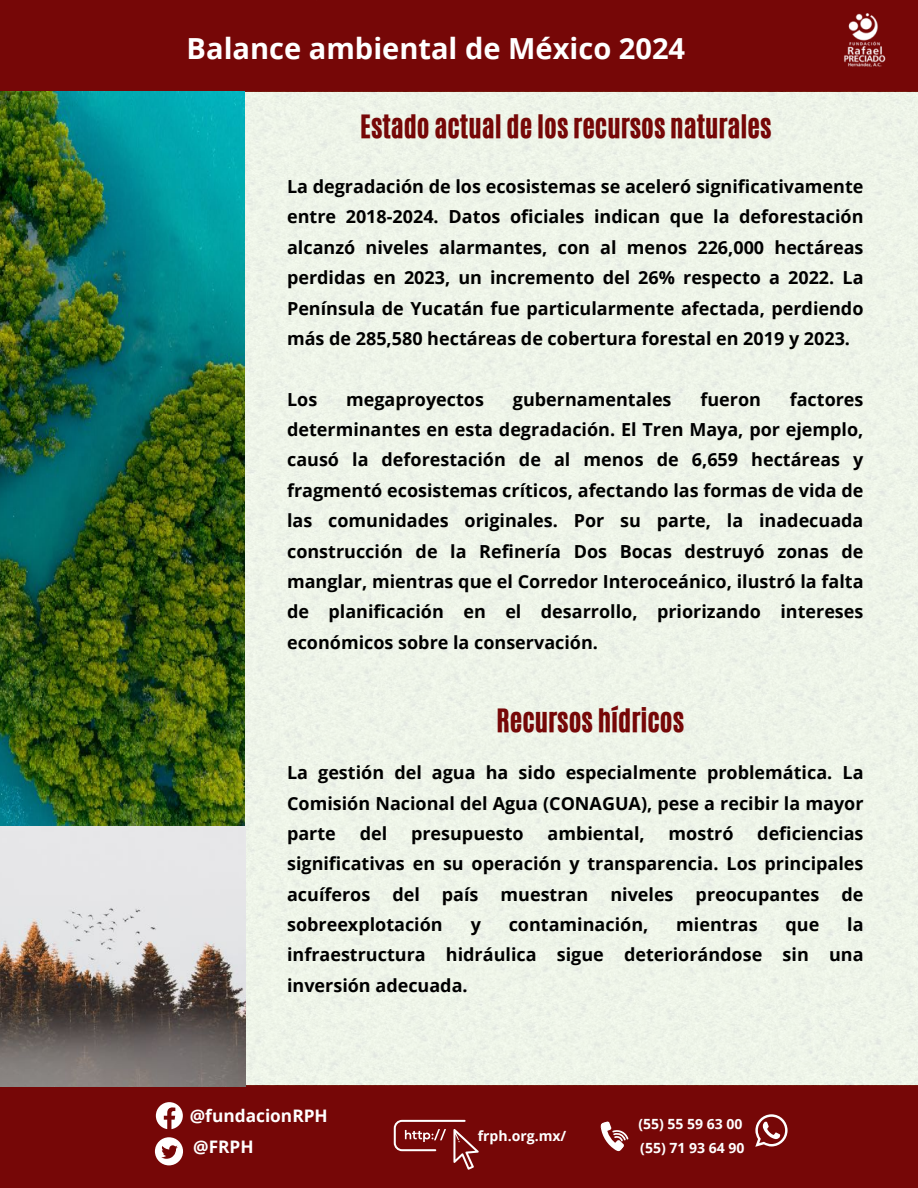
<style>
.page{position:relative;width:918px;height:1188px;background:#fff}
.page>*{position:absolute;margin:0;border:0;box-sizing:border-box;transform-origin:0 0}
.t1{font:700 29.1px "Open Sans";color:#fff}
.t2{font:27px "CA Generated";color:#760707}
.t3{font:700 18px/30.3px "Open Sans";color:#000;text-align:justify}
.t4{font:700 17.25px "Open Sans";color:#fff}
.t5{font:700 14.1px "Open Sans";color:#fff}
</style>
<div class="page">
<div style="left:0;top:1086px;width:918px;height:102px;background:#760707"></div>
<svg style="left:394px;top:1120px;width:85px;height:49px"></svg>
<svg style="left:601px;top:1121px;width:27px;height:30px"></svg>
<svg style="left:156px;top:1102px;width:27px;height:27px"></svg>
<svg style="left:155px;top:1137px;width:28px;height:28px"></svg>
<svg style="left:755px;top:1114px;width:33px;height:33px"></svg>
<div style="left:0;top:0;width:918px;height:92px;background:#760707"></div>
<img style="left:844px;top:13px;width:42px;height:54px">
<div style="left:245px;top:92px;width:673px;height:993px;background:#eef4e8"></div>
<img style="left:0;top:92px;width:245px;height:994px">
<h1 class="t1" style="left:187px;top:27px;width:500px">Balance ambiental de México 2024</h1>
<h1 class="t2" style="left:360px;top:108px;width:413px">Estado actual de los recursos naturales</h1>
<h3 class="t3" style="left:287px;top:171px;width:578px">La degradación de los ecosistemas se aceleró significativamente entre 2018-2024. Datos oficiales indican que la deforestación alcanzó niveles alarmantes, con al menos 226,000 hectáreas perdidas en 2023, un incremento del 26% respecto a 2022. La Península de Yucatán fue particularmente afectada, perdiendo más de 285,580 hectáreas de cobertura forestal en 2019 y 2023.</h3>
<h3 class="t3" style="left:287px;top:384px;width:578px;text-indent:503px">factores determinantes en esta degradación. El Tren Maya, por ejemplo, causó la deforestación de al menos de 6,659 hectáreas y fragmentó ecosistemas críticos, afectando las formas de vida de las comunidades originales. Por su parte, la inadecuada construcción de la Refinería Dos Bocas destruyó zonas de manglar, mientras que el Corredor Interoceánico, ilustró la falta de planificación en el desarrollo, priorizando intereses económicos sobre la conservación.</h3>
<h3 class="t3" style="left:287px;top:384px;width:32px">Los</h3>
<h3 class="t3" style="left:346px;top:384px;width:139px">megaproyectos</h3>
<h3 class="t3" style="left:513px;top:384px;width:160px">gubernamentales</h3>
<h3 class="t3" style="left:700px;top:384px;width:62px">fueron</h3>
<h3 class="t2" style="left:497px;top:701px;width:189px">Recursos hídricos</h3>
<p class="t3" style="left:287px;top:757px;width:578px">La gestión del agua ha sido especialmente problemática. La Comisión Nacional del Agua (CONAGUA), pese a recibir la mayor parte</p>
<p class="t3" style="left:360px;top:818px;width:29px">del</p>
<p class="t3" style="left:411px;top:818px;width:114px">presupuesto</p>
<p class="t3" style="left:548px;top:818px;width:99px">ambiental,</p>
<p class="t3" style="left:669px;top:818px;width:66px">mostró</p>
<p class="t3" style="left:287px;top:818px;width:578px;text-indent:470px">deficiencias significativas en su operación y transparencia. Los principales acuíferos del país muestran niveles preocupantes de sobreexplotación</p>
<p class="t3" style="left:471px;top:909px;width:12px">y</p>
<p class="t3" style="left:509px;top:909px;width:141px">contaminación,</p>
<p class="t3" style="left:676px;top:909px;width:83px">mientras</p>
<p class="t3" style="left:786px;top:909px;width:35px">que</p>
<p class="t3" style="left:287px;top:909px;width:578px;text-indent:560px">la infraestructura hidráulica sigue deteriorándose sin una inversión adecuada.</p>
<p class="t4" style="left:190px;top:1104px;width:140px">@fundacionRPH</p>
<p class="t4" style="left:193px;top:1135px;width:62px">@FRPH</p>
<p class="t5" style="left:478px;top:1126px;width:90px">frph.org.mx/</p>
<h1 class="t5" style="left:638px;top:1114px;width:106px">(55) 55 59 63 00</h1>
<p class="t5" style="left:640px;top:1138px;width:106px">(55) 71 93 64 90</p>
</div>
